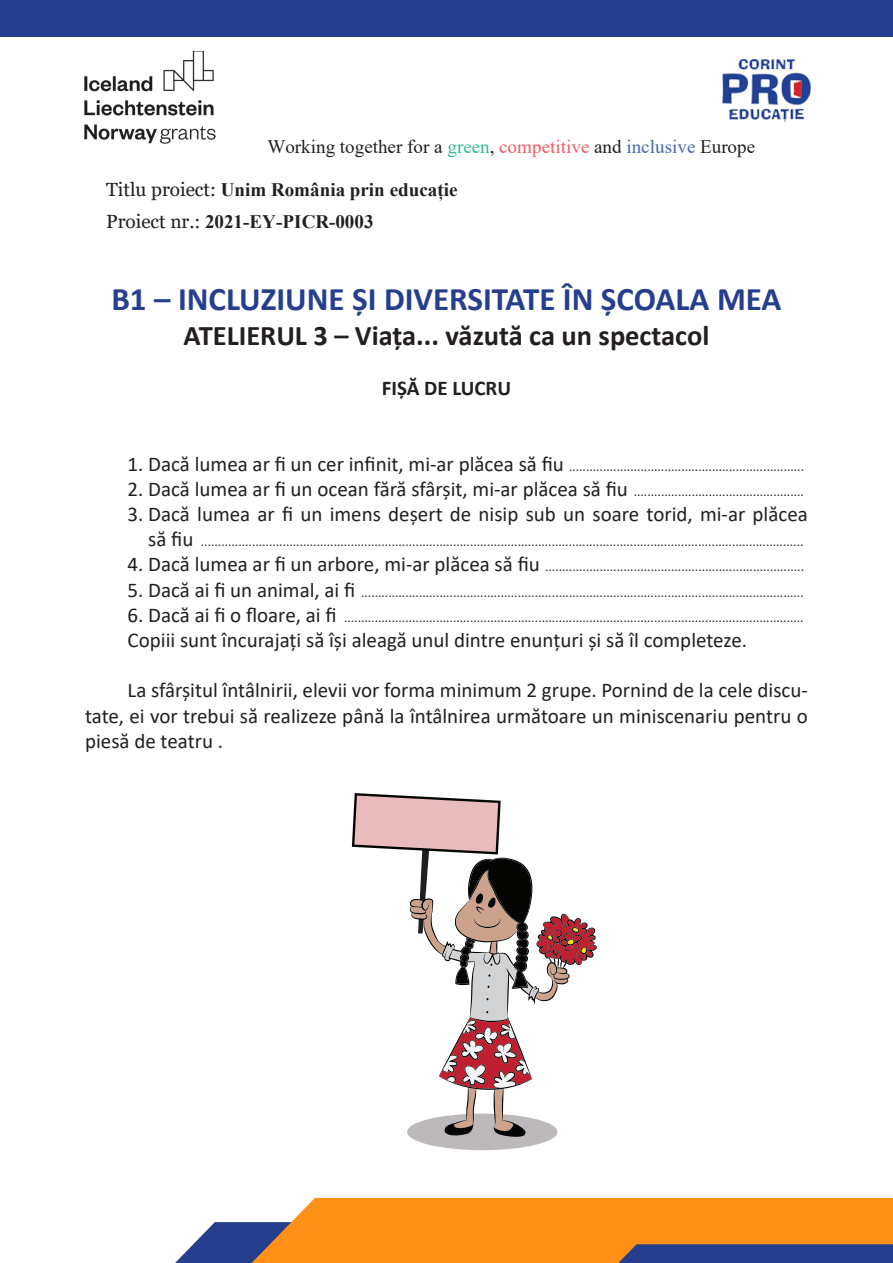
<style>
.page{position:relative;width:893px;height:1263px;background:#fff}
.page>*{position:absolute;margin:0;border:0;box-sizing:border-box;transform-origin:0 0}
.t1{font:700 33px "Calibri";color:#253f8e}
.t2{font:700 28.5px "Calibri";color:#231f20}
.t3{font:21px/25.2px "Calibri";color:#231f20;text-align:justify}
.t4{font:700 21px "Calibri";color:#231f20}
.t5{font:700 19.05px/31.7px "Times New Roman";color:#231f20}
.t6{font:19.05px "Times New Roman";color:#231f20}
.t7{font:13.5px "Calibri";color:#231f20}
.s1{color:#32bb93}
.s2{color:#f05b64}
.s3{color:#416aad}
.s4{font-family:"Georgia";font-weight:400}
.s5{font-size:21px}
.s6{font-size:13.5px}
</style>
<div class="page">
<img style="left:84px;top:51px;width:132px;height:92px">
<img style="left:722px;top:58px;width:89px;height:64px">
<svg style="left:175px;top:1198px;width:718px;height:65px;background:#d98b3f"></svg>
<div style="left:0;top:0;width:893px;height:36px;background:#253f8e"></div>
<div style="left:407px;top:1113px;width:150px;height:37px;background:#bdb9ba;border-radius:50%"></div>
<svg style="left:352px;top:793px;width:244px;height:343px"></svg>
<h3 class="t6" style="left:267px;top:133px;width:489px">Working together for a <span class="s1">green</span>, <span class="s2">competitive</span> and <span class="s3">inclusive</span> Europe</h3>
<h3 class="t5" style="left:106px;top:173px;width:353px"><span class="s4">Titlu proiect:</span> Unim România prin educație<br><span class="s4">Proiect nr.:</span> 2021-EY-PICR-0003</h3>
<h1 class="t1" style="left:111px;top:276px;width:672px">B1 – INCLUZIUNE ȘI DIVERSITATE ÎN ȘCOALA MEA</h1>
<h2 class="t2" style="left:184px;top:315px;width:527px">ATELIERUL 3 – Viața... văzută ca un spectacol</h2>
<h3 class="t4" style="left:382px;top:373px;width:131px">FIȘĂ DE LUCRU</h3>
<p class="t7" style="left:128px;top:457px;width:678px"><span class="s5">1. Dacă lumea ar fi un cer infinit, mi-ar plăcea să fiu</span> .....................................................................</p>
<h3 class="t3" style="left:128px;top:476px;width:678px">2. Dacă lumea ar fi un ocean fără sfârșit, mi-ar plăcea să fiu <span class="s6">..................................................</span></h3>
<h3 class="t3" style="left:128px;top:501px;width:682px">3. Dacă lumea ar fi un imens deșert de nisip sub un soare torid, mi-ar plăcea</h3>
<p class="t7" style="left:148px;top:532px;width:657px"><span class="s5">să fiu</span> .................................................................................................................................................................................</p>
<p class="t7" style="left:128px;top:557px;width:678px"><span class="s5">4. Dacă lumea ar fi un arbore, mi-ar plăcea să fiu</span> ............................................................................</p>
<p class="t7" style="left:128px;top:583px;width:678px"><span class="s5">5. Dacă ai fi un animal, ai fi</span> ..................................................................................................................................</p>
<p class="t7" style="left:128px;top:608px;width:678px"><span class="s5">6. Dacă ai fi o floare, ai fi</span> .......................................................................................................................................</p>
<h3 class="t3" style="left:128px;top:627px;width:621px">Copiii sunt încurajați să își aleagă unul dintre enunțuri și să îl completeze.</h3>
<h3 class="t3" style="left:85px;top:677px;width:724px;text-indent:43px">La sfârșitul întâlnirii, elevii vor forma minimum 2 grupe. Pornind de la cele discu&shy;tate, ei vor trebui să realizeze până la întâlnirea următoare un miniscenariu pentru o piesă de teatru .</h3>
</div>
